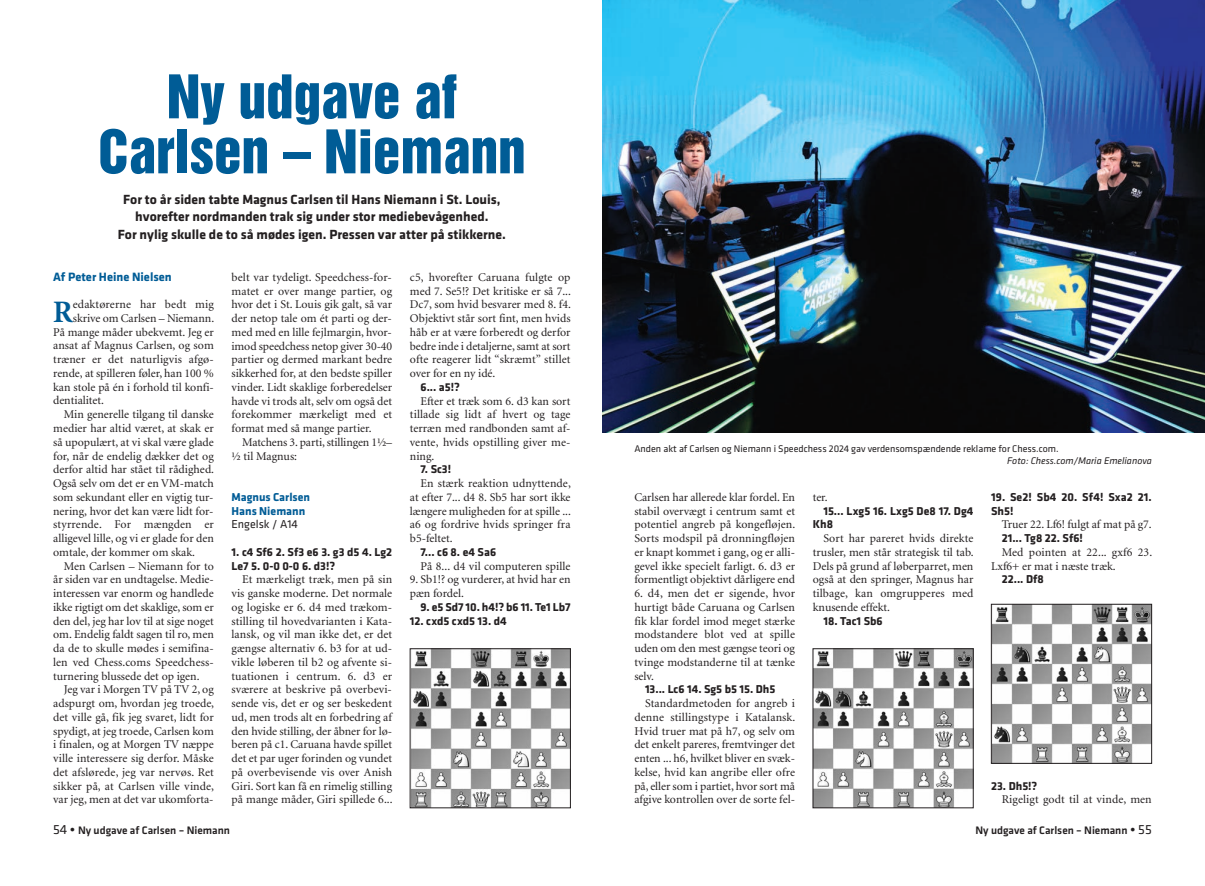
<style>
.page{position:relative;width:1205px;height:886px;background:#fff}
.page>*{position:absolute;margin:0;border:0;box-sizing:border-box;transform-origin:0 0}
.t1{font:55px/55px "Helvetica Inserat";color:#005c96;text-align:center}
.t2{font:700 31.25px "Minion";color:#005c96}
.t3{font:700 13.75px/17.5px "Klavika";color:#231f20;text-align:center}
.t4{font:700 12.5px "Klavika";color:#005c96}
.t5{font:11.88px/13.8px "Minion";color:#231f20;text-align:justify}
.t6{font:700 11.88px/13.8px "Klavika";color:#231f20}
.t7{font:700 11.88px/13.8px "Klavika";color:#005c96}
.t8{font:11.88px "Klavika";color:#231f20}
.t9{font:500 11.25px "Klavika";color:#231f20}
.t10{font:10px "Klavika";color:#231f20}
.t11{font:italic 10px "Klavika";color:#231f20}
.s1{font-weight:400;font-size:13.75px}
.s2{font-weight:700;font-size:13.75px}
</style>
<div class="page">
<img style="left:412px;top:650px;width:156px;height:156px">
<div style="left:410px;top:648px;width:160px;height:160px;border:1px solid #231f20"></div>
<img style="left:602px;top:0;width:603px;height:432px">
<img style="left:815px;top:650px;width:156px;height:156px">
<div style="left:813px;top:648px;width:160px;height:160px;border:1px solid #231f20"></div>
<img style="left:993px;top:606px;width:157px;height:155px">
<div style="left:991px;top:604px;width:161px;height:159px;border:1px solid #231f20"></div>
<h1 class="t1" style="left:98px;top:72px;width:429px">Ny udgave af<br>Carlsen – Niemann</h1>
<p class="t3" style="left:118px;top:192px;width:390px">For to år siden tabte Magnus Carlsen til Hans Niemann i St. Louis, hvorefter nordmanden trak sig under stor mediebevågenhed.<br>For nylig skulle de to så mødes igen. Pressen var atter på stikkerne.</p>
<p class="t4" style="left:53px;top:272px;width:120px">Af Peter Heine Nielsen</p>
<h2 class="t2" style="left:53px;top:300px;width:21px">R</h2>
<p class="t5" style="left:73px;top:298px;width:142px">edaktørerne har bedt mig</p>
<p class="t5" style="left:231px;top:271px;width:162px">belt var tydeligt. Speedchess-for&shy;matet er over mange partier, og hvor det i St. Louis gik galt, så var der netop tale om ét parti og der&shy;med med en lille fejlmargin, hvor&shy;imod speedchess netop giver 30-40 partier og dermed markant bedre sikkerhed for, at den bedste spiller vinder. Lidt skaklige forberedelser havde vi trods alt, selv om også det forekommer mærkeligt med et format med så mange partier.</p>
<p class="t5" style="left:231px;top:436px;width:162px;text-indent:11px">Matchens 3. parti, stillingen 1½– ½ til Magnus:</p>
<p class="t7" style="left:231px;top:491px;width:80px">Magnus Carlsen<br>Hans Niemann</p>
<p class="t8" style="left:231px;top:520px;width:68px">Engelsk / A14</p>
<p class="t6" style="left:231px;top:546px;width:162px">1. c4 Sf6 2. Sf3 e6 3. g3 d5 4. Lg2<br>Le7 5. 0-0 0-0 6. d3!?</p>
<p class="t5" style="left:231px;top:574px;width:162px;text-indent:11px">Et mærkeligt træk, men på sin vis ganske moderne. Det normale og logiske er 6. d4 med trækom&shy;stilling til hovedvarianten i Kata&shy;lansk, og vil man ikke det, er det gængse alternativ 6. b3 for at ud&shy;vikle løberen til b2 og afvente si&shy;tuationen i centrum. 6. d3 er sværere at beskrive på overbevi&shy;sende vis, det er og ser beskedent ud, men trods alt en forbedring af den hvide stilling, der åbner for lø&shy;beren på c1. Caruana havde spillet det et par uger forinden og vundet på overbevisende vis over Anish Giri. Sort kan få en rimelig stilling på mange måder, Giri spillede 6...</p>
<p class="t5" style="left:410px;top:271px;width:162px">c5, hvorefter Caruana fulgte op med 7. Se5!? Det kritiske er så 7...<br>Dc7, som hvid besvarer med 8. f4.<br>Objektivt står sort fint, men hvids håb er at være forberedt og derfor bedre inde i detaljerne, samt at sort ofte reagerer lidt “skræmt” stillet over for en ny idé.</p>
<p class="t6" style="left:420px;top:381px;width:41px">6... a5!?</p>
<p class="t5" style="left:410px;top:395px;width:162px;text-indent:11px">Efter et træk som 6. d3 kan sort tillade sig lidt af hvert og tage terræn med randbonden samt af&shy;vente, hvids opstilling giver me - ning.</p>
<p class="t6" style="left:420px;top:464px;width:32px">7. Sc3!</p>
<p class="t5" style="left:410px;top:477px;width:163px;text-indent:11px">En stærk reaktion udnyttende, at efter 7... d4 8. Sb5 har sort ikke længere muligheden for at spille ... a6 og fordrive hvids springer fra b5-feltet.</p>
<p class="t6" style="left:420px;top:546px;width:77px">7... c6 8. e4 Sa6</p>
<p class="t5" style="left:420px;top:560px;width:151px">På 8... d4 vil computeren spille</p>
<p class="t5" style="left:410px;top:574px;width:162px">9. Sb1!? og vurderer, at hvid har en pæn fordel.</p>
<p class="t6" style="left:420px;top:601px;width:151px">9. e5 Sd7 10. h4!? b6 11. Te1 Lb7</p>
<p class="t6" style="left:410px;top:615px;width:98px">12. cxd5 cxd5 13. d4</p>
<p class="t5" style="left:73px;top:312px;width:143px">skrive om Carlsen – Niemann.</p>
<p class="t5" style="left:53px;top:326px;width:162px">På mange måder ubekvemt. Jeg er</p>
<p class="t5" style="left:53px;top:340px;width:162px">ansat af Magnus Carlsen, og som</p>
<p class="t5" style="left:53px;top:353px;width:162px">træner er det naturligvis afgø-</p>
<p class="t5" style="left:53px;top:367px;width:162px">rende, at spilleren føler, han 100 %</p>
<p class="t5" style="left:53px;top:381px;width:162px">kan stole på én i forhold til konfi-</p>
<p class="t5" style="left:53px;top:395px;width:52px">dentialitet.</p>
<p class="t5" style="left:64px;top:408px;width:152px">Min generelle tilgang til danske</p>
<p class="t5" style="left:53px;top:422px;width:162px">medier har altid været, at skak er</p>
<p class="t5" style="left:53px;top:436px;width:162px">så upopulært, at vi skal være glade</p>
<p class="t5" style="left:53px;top:450px;width:162px">for, når de endelig dækker det og</p>
<p class="t5" style="left:53px;top:463px;width:162px">derfor altid har stået til rådighed.</p>
<p class="t5" style="left:53px;top:477px;width:162px">Også selv om det er en VM-match</p>
<p class="t5" style="left:53px;top:491px;width:162px">som sekundant eller en vigtig tur-</p>
<p class="t5" style="left:53px;top:505px;width:162px">nering, hvor det kan være lidt for-</p>
<p class="t5" style="left:53px;top:518px;width:162px">styrrende. For mængden er</p>
<p class="t5" style="left:53px;top:532px;width:162px">alli gevel lille, og vi er glade for den</p>
<p class="t5" style="left:53px;top:546px;width:143px">omtale, der kommer om skak.</p>
<p class="t5" style="left:64px;top:560px;width:152px">Men Carlsen – Niemann for to</p>
<p class="t5" style="left:53px;top:573px;width:162px">år siden var en undtagelse. Medie-</p>
<p class="t5" style="left:53px;top:587px;width:162px">interessen var enorm og handlede</p>
<p class="t5" style="left:53px;top:601px;width:162px">ikke rigtigt om det skaklige, som er</p>
<p class="t5" style="left:53px;top:615px;width:162px">den del, jeg har lov til at sige noget</p>
<p class="t5" style="left:53px;top:628px;width:162px">om. Endelig faldt sagen til ro, men</p>
<p class="t5" style="left:53px;top:642px;width:162px">da de to skulle mødes i semifina-</p>
<p class="t5" style="left:53px;top:656px;width:162px">len ved Chess.coms Speedchess-</p>
<p class="t5" style="left:53px;top:670px;width:148px">turnering blussede det op igen.</p>
<p class="t5" style="left:64px;top:683px;width:151px">Jeg var i Morgen TV på TV 2, og</p>
<p class="t5" style="left:53px;top:697px;width:162px">adspurgt om, hvordan jeg troede,</p>
<p class="t5" style="left:53px;top:711px;width:162px">det ville gå, fik jeg svaret, lidt for</p>
<p class="t5" style="left:53px;top:725px;width:162px">spydigt, at jeg troede, Carlsen kom</p>
<p class="t5" style="left:53px;top:738px;width:162px">i finalen, og at Morgen TV næppe</p>
<p class="t5" style="left:53px;top:752px;width:162px">ville interessere sig derfor. Måske</p>
<p class="t5" style="left:53px;top:766px;width:162px">det afslørede, jeg var nervøs. Ret</p>
<p class="t5" style="left:53px;top:780px;width:162px">sikker på, at Carlsen ville vinde,</p>
<p class="t5" style="left:53px;top:793px;width:162px">var jeg, men at det var ukomforta-</p>
<p class="t9" style="left:53px;top:826px;width:178px"><span class="s1">54</span> <span class="s2">•</span> Ny udgave af Carlsen – Niemann</p>
<p class="t10" style="left:634px;top:445px;width:426px">Anden akt af Carlsen og Niemann i Speedchess 2024 gav verdensomspændende reklame for Chess.com.</p>
<p class="t11" style="left:1007px;top:457px;width:146px">Foto: Chess.com/Maria Emelianova</p>
<p class="t5" style="left:634px;top:491px;width:162px">Carlsen har allerede klar fordel. En stabil overvægt i centrum samt et potentiel angreb på kongefløjen.<br>Sorts modspil på dronningfløjen er knapt kommet i gang, og er alli&shy;gevel ikke specielt farligt. 6. d3 er formentligt objektivt dårligere end</p>
<p class="t5" style="left:634px;top:587px;width:162px">6. d4, men det er sigende, hvor hurtigt både Caruana og Carlsen fik klar fordel imod meget stærke modstandere blot ved at spille uden om den mest gængse teori og tvinge modstanderne til at tænke selv.</p>
<p class="t6" style="left:645px;top:684px;width:132px">13... Lc6 14. Sg5 b5 15. Dh5</p>
<p class="t5" style="left:634px;top:697px;width:162px;text-indent:11px">Standardmetoden for angreb i denne stillingstype i Katalansk.<br>Hvid truer mat på h7, og selv om det enkelt pareres, fremtvinger det enten ... h6, hvilket bliver en svæk&shy;kelse, hvid kan angribe eller ofre på, eller som i partiet, hvor sort må afgive kontrollen over de sorte fel-</p>
<p class="t5" style="left:813px;top:491px;width:17px">ter.</p>
<p class="t6" style="left:813px;top:505px;width:162px;text-indent:11px">15... Lxg5 16. Lxg5 De8 17. Dg4<br>Kh8</p>
<p class="t5" style="left:813px;top:532px;width:163px;text-indent:11px">Sort har pareret hvids direkte trusler, men står strategisk til tab.<br>Dels på grund af løberparret, men også at den springer, Magnus har tilbage, kan omgrupperes med knusende effekt.</p>
<p class="t6" style="left:823px;top:615px;width:61px">18. Tac1 Sb6</p>
<p class="t6" style="left:991px;top:491px;width:162px">19. Se2! Sb4 20. Sf4! Sxa2 21.<br>Sh5!</p>
<p class="t5" style="left:1002px;top:518px;width:152px">Truer 22. Lf6! fulgt af mat på g7.</p>
<p class="t6" style="left:1002px;top:532px;width:83px">21... Tg8 22. Sf6!</p>
<p class="t5" style="left:991px;top:546px;width:162px;text-indent:11px">Med pointen at 22... gxf6 23.<br>Lxf6+ er mat i næste træk.</p>
<p class="t6" style="left:1002px;top:574px;width:44px">22... Df8</p>
<p class="t6" style="left:991px;top:780px;width:48px">23. Dh5!?</p>
<p class="t5" style="left:1002px;top:793px;width:151px">Rigeligt godt til at vinde, men</p>
<p class="t9" style="left:975px;top:826px;width:178px">Ny udgave af Carlsen – Niemann <span class="s2">•</span> <span class="s1">55</span></p>
</div>
